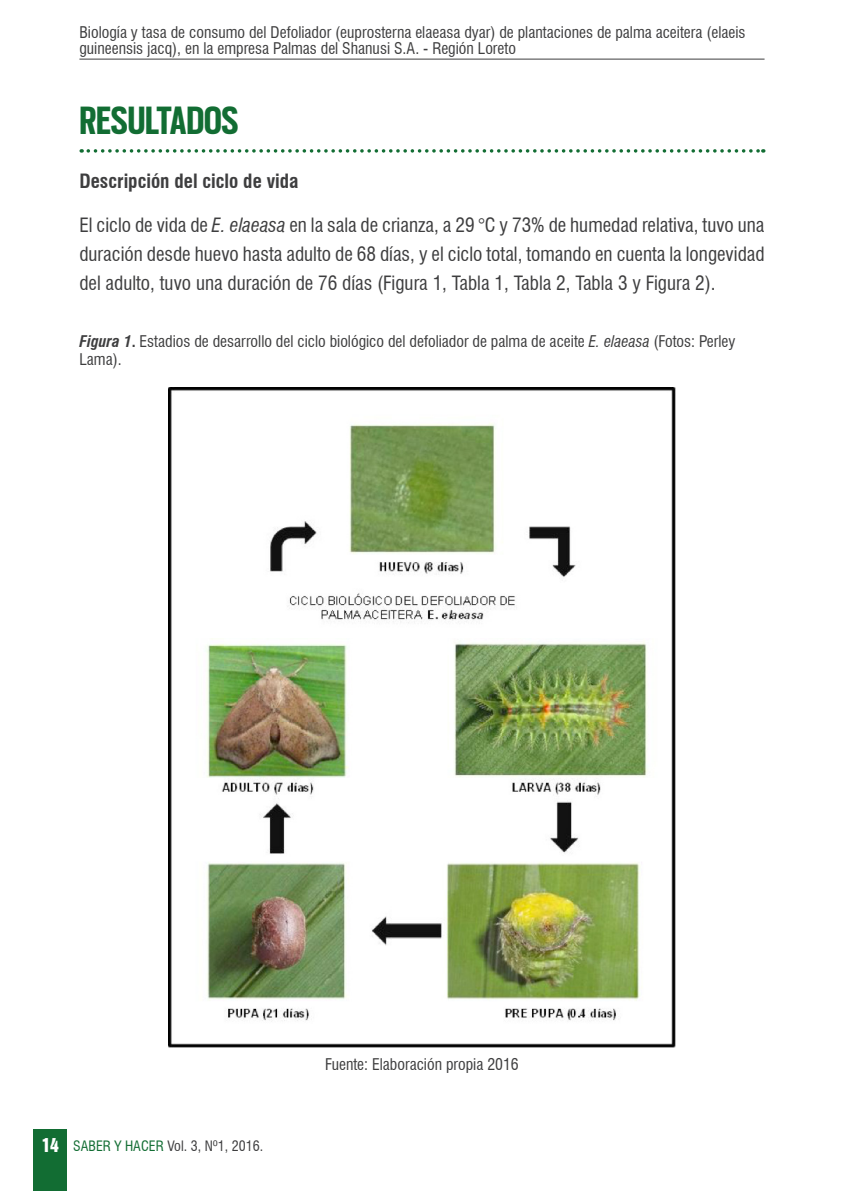
<style>
.page{position:relative;width:844px;height:1191px;background:#fff}
.page>*{position:absolute;margin:0;border:0;box-sizing:border-box;transform-origin:0 0}
.titulo_2{font:700 43.75px "Scout Cond";color:#126d33}
.Cuerpo_de_texto{font:condensed 19.25px/28.9px "Swiss 721 BT";color:#3e3e3f;text-align:justify}
.Cuerpo_de_texto-2{font:700 condensed 19.25px "Swiss 721 BT";color:#3e3e3f}
.Figura{font:condensed 15.75px/15.8px "Swiss 721 BT";color:#3e3e3f}
.fuente{font:condensed 15.75px "Swiss 721 BT";color:#3e3e3f}
.t1{font:condensed 14px "Swiss 721 BT";color:#3e3e3f}
.s1{font-style:italic}
.s2{font-weight:700;font-style:italic}
.s3{font-weight:700}
.s4{font-family:"Swiss 921 BT Regular A";font-stretch:normal;font-size:17.5px;color:#fff}
.s5{color:#126d33}
</style>
<div class="page">
<div style="left:33px;top:1129px;width:34px;height:62px;background:#126d33"></div>
<hr style="left:79px;top:59px;width:685px;height:1px;background:#3e3e3f">
<svg style="left:88px;top:149px;width:675px;height:4px"></svg>
<img style="left:168px;top:387px;width:507px;height:660px">
<p class="Figura" style="left:79px;top:25px;width:667px">Biología y tasa de consumo del Defoliador (euprosterna elaeasa dyar) de plantaciones de palma aceitera (elaeis guineensis jacq), en la empresa Palmas del Shanusi S.A. - Región Loreto</p>
<p class="titulo_2" style="left:79px;top:92px;width:160px">RESULTADOS</p>
<p class="Cuerpo_de_texto-2" style="left:79px;top:169px;width:220px">Descripción del ciclo de vida</p>
<p class="Cuerpo_de_texto" style="left:79px;top:210px;width:686px">El ciclo de vida de <span class="s1">E. elaeasa</span> en la sala de crianza, a 29 °C y 73% de humedad relativa, tuvo una duración desde huevo hasta adulto de 68 días, y el ciclo total, tomando en cuenta la longevidad del adulto, tuvo una duración de 76 días (Figura 1, Tabla 1, Tabla 2, Tabla 3 y Figura 2).</p>
<p class="Figura" style="left:79px;top:332px;width:657px;line-height:18px"><span class="s2">Figura 1</span><span class="s3">.</span> Estadios de desarrollo del ciclo biológico del defoliador de palma de aceite <span class="s1">E. elaeasa</span> (Fotos: Perley<br>Lama).</p>
<p class="t1" style="left:41px;top:1137px;width:223px"><span class="s4">14</span> <span class="s5">SABER Y HACER</span> Vol. 3, Nº1, 2016.</p>
<p class="fuente" style="left:325px;top:1054px;width:195px">Fuente: Elaboración propia 2016</p>
</div>
